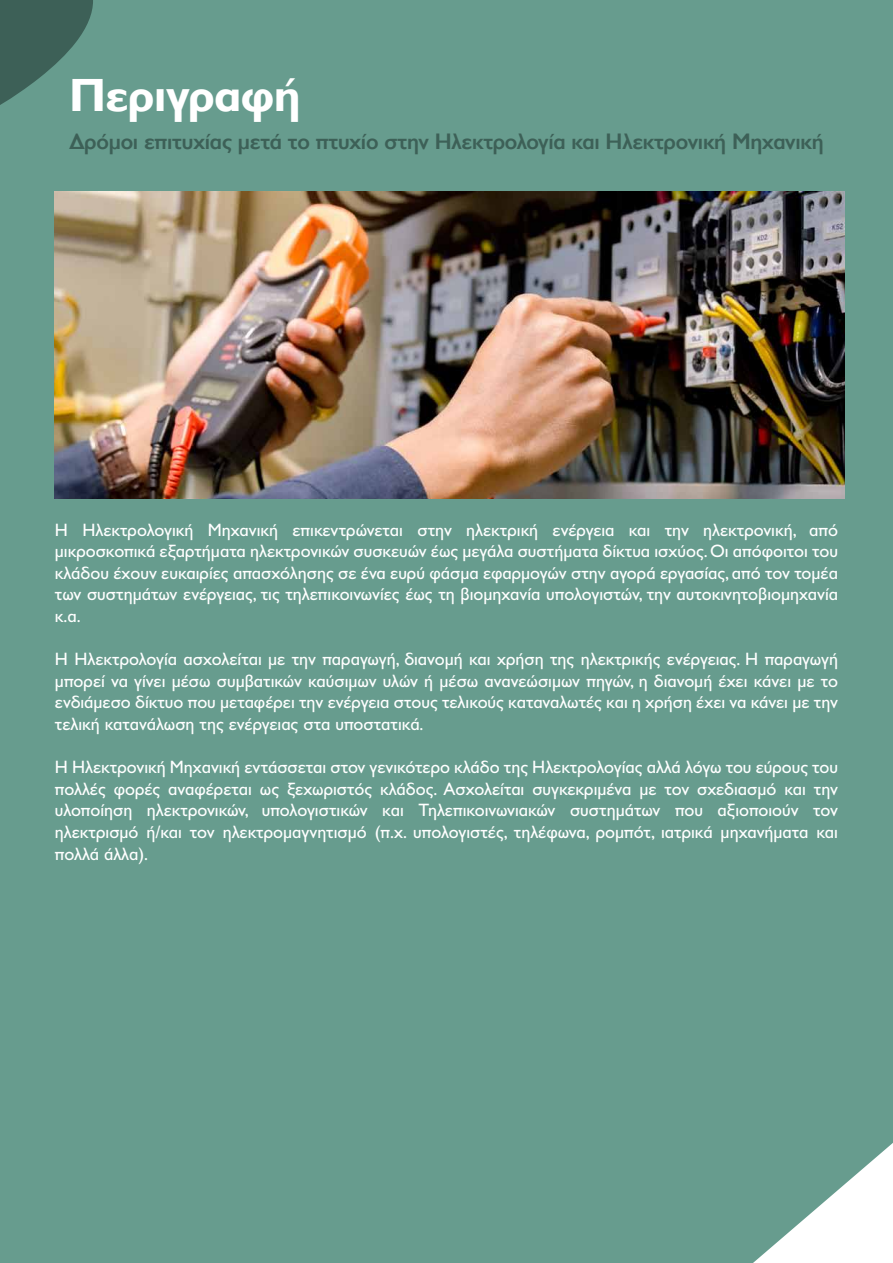
<style>
.page{position:relative;width:893px;height:1263px;background:#679c8e}
.page>*{position:absolute;margin:0;border:0;box-sizing:border-box;transform-origin:0 0}
.t1{font:700 46.65px "Gill Sans Hel";color:#fff}
.t2{font:600 22.5px "Gill Sans Hel";letter-spacing:-.01em;color:#3d6057}
.t3{font:18px/21.6px "Gill Sans Hel";color:#fff;text-align:justify}
</style>
<div class="page">
<svg style="left:0;top:0;width:93px;height:105px"></svg>
<svg style="left:753px;top:1143px;width:140px;height:120px"></svg>
<img style="left:55px;top:191px;width:790px;height:307px">
<h1 class="t1" style="left:70px;top:68px;width:232px">Περιγραφή</h1>
<p class="t2" style="left:70px;top:129px;width:756px">∆ρόμοι επιτυχίας μετά το πτυχίο στην Ηλεκτρολογία και Ηλεκτρονική Μηχανική</p>
<p class="t3" style="left:55px;top:519px;width:785px">Η Ηλεκτρολογική Μηχανική επικεντρώνεται στην ηλεκτρική ενέργεια και την ηλεκτρονική, από µικροσκοπικά εξαρτήµατα ηλεκτρονικών συσκευών έως µεγάλα συστήµατα δίκτυα ισχύος. Οι απόφοιτοι του κλάδου έχουν ευκαιρίες απασχόλησης σε ένα ευρύ φάσµα εφαρµογών στην αγορά εργασίας, από τον τοµέα των συστηµάτων ενέργειας, τις τηλεπικοινωνίες έως τη βιοµηχανία υπολογιστών, την αυτοκινητοβιοµηχανία κ.α.</p>
<p class="t3" style="left:55px;top:648px;width:785px">Η Ηλεκτρολογία ασχολείται µε την παραγωγή, διανοµή και χρήση της ηλεκτρικής ενέργειας. Η παραγωγή µπορεί να γίνει µέσω συµβατικών καύσιµων υλών ή µέσω ανανεώσιµων πηγών, η διανοµή έχει κάνει µε το ενδιάµεσο δίκτυο που µεταφέρει την ενέργεια στους τελικούς καταναλωτές και η χρήση έχει να κάνει µε την τελική κατανάλωση της ενέργειας στα υποστατικά.</p>
<p class="t3" style="left:55px;top:756px;width:785px">Η Ηλεκτρονική Μηχανική εντάσσεται στον γενικότερο κλάδο της Ηλεκτρολογίας αλλά λόγω του εύρους του πολλές φορές αναφέρεται ως ξεχωριστός κλάδος. Ασχολείται συγκεκριµένα µε τον σχεδιασµό και την υλοποίηση ηλεκτρονικών, υπολογιστικών και Τηλεπικοινωνιακών συστηµάτων που αξιοποιούν τον ηλεκτρισµό ή/και τον ηλεκτροµαγνητισµό (π.χ. υπολογιστές, τηλέφωνα, ροµπότ, ιατρικά µηχανήµατα και πολλά άλλα).</p>
</div>
